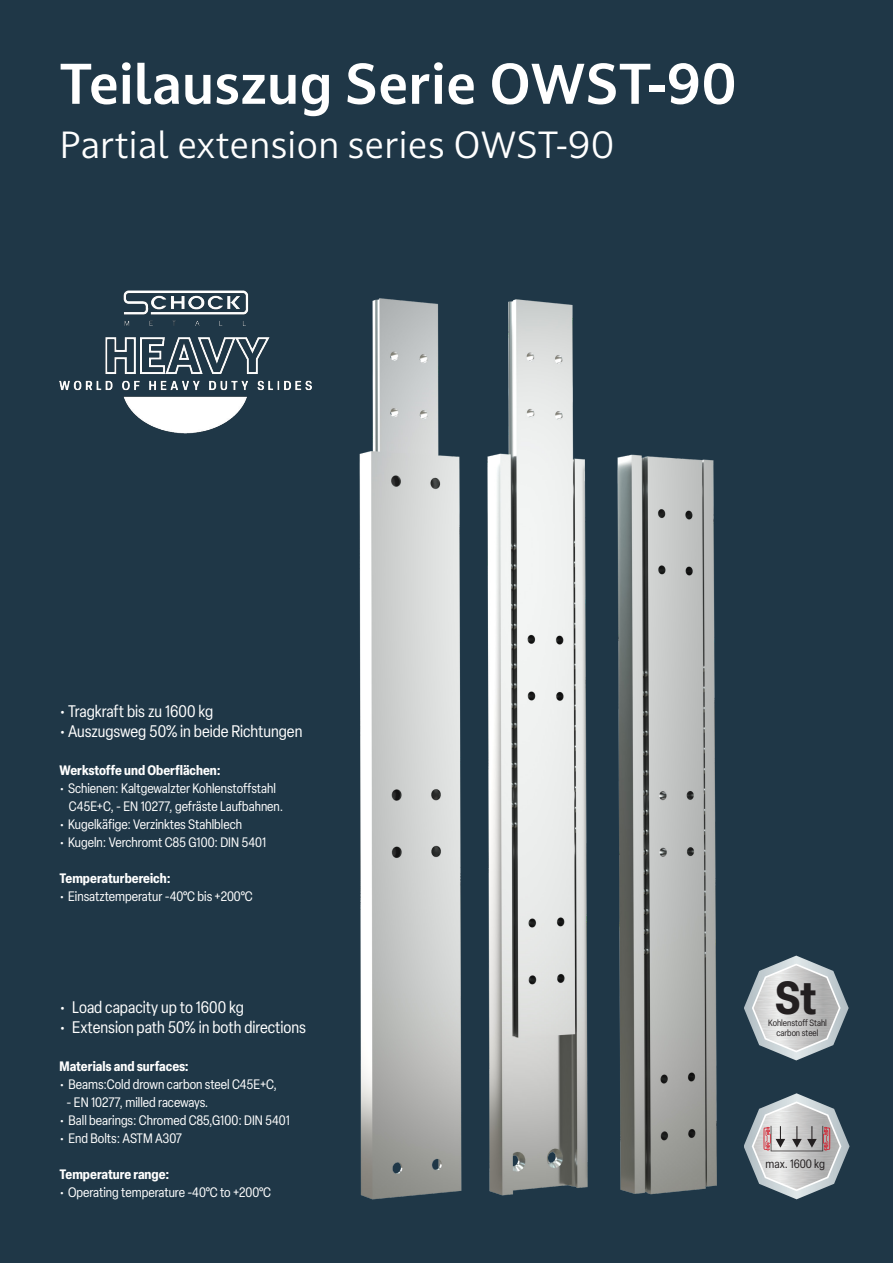
<style>
.page{position:relative;width:893px;height:1263px;background:#1f3747}
.page>*{position:absolute;margin:0;border:0;box-sizing:border-box;transform-origin:0 0}
.t1{font:700 54px "Darkmode Darkmode On";color:#fff}
.t2{font:700 condensed 45.6px "Elza";color:#231f20}
.t3{font:36px "Darkmode Darkmode On";color:#fff}
.t4{font:condensed 16.5px "Elza";color:#fff}
.t5{font:condensed 13.5px "Elza";color:#fff}
.t6{font:700 condensed 13.5px "Elza";color:#fff}
.t7{font:condensed 12px "Elza";color:#231f20}
.t8{font:condensed 9px/9.4px "Elza";color:#231f20;text-align:center}
</style>
<div class="page">
<img style="left:359px;top:298px;width:358px;height:902px">
<svg style="left:744px;top:1093px;width:106px;height:106px"></svg>
<svg style="left:744px;top:955px;width:105px;height:105px"></svg>
<img style="left:59px;top:291px;width:252px;height:142px">
<p class="t1" style="left:60px;top:47px;width:678px">Teilauszug Serie OWST-90</p>
<p class="t3" style="left:60px;top:120px;width:556px">Partial extension series OWST-90</p>
<p class="t4" style="left:60px;top:701px;width:155px">• Tragkraft bis zu 1600 kg</p>
<p class="t4" style="left:60px;top:720px;width:244px">•Auszugsweg 50% in beide Richtungen</p>
<p class="t6" style="left:60px;top:761px;width:163px">Werkstoffe und Oberflächen:</p>
<p class="t5" style="left:60px;top:779px;width:218px">• Schienen: Kaltgewalzter Kohlenstoffstahl</p>
<p class="t5" style="left:69px;top:797px;width:216px">C45E+C, - EN 10277, gefräste Laufbahnen.</p>
<p class="t5" style="left:60px;top:815px;width:184px">• Kugelkäfige: Verzinktes Stahlblech</p>
<p class="t5" style="left:60px;top:833px;width:208px">• Kugeln: Verchromt C85 G100: DIN 5401</p>
<p class="t6" style="left:60px;top:869px;width:113px">Temperaturbereich:</p>
<p class="t5" style="left:60px;top:887px;width:195px">• Einsatztemperatur -40°C bis +200°C</p>
<p class="t4" style="left:60px;top:996px;width:186px">• Load capacity up to 1600 kg</p>
<p class="t4" style="left:60px;top:1016px;width:248px">• Extension path 50% in both directions</p>
<p class="t6" style="left:60px;top:1056px;width:131px">Materials and surfaces:</p>
<p class="t5" style="left:60px;top:1075px;width:219px">• Beams:Cold drown carbon steel C45E+C,</p>
<p class="t5" style="left:67px;top:1093px;width:143px">- EN 10277, milled raceways.</p>
<p class="t5" style="left:60px;top:1111px;width:232px">• Ball bearings: Chromed C85,G100: DIN 5401</p>
<p class="t5" style="left:60px;top:1129px;width:124px">• End Bolts: ASTM A307</p>
<p class="t6" style="left:60px;top:1164px;width:111px">Temperature range:</p>
<p class="t5" style="left:60px;top:1183px;width:213px">• Operating temperature -40°C to +200°C</p>
<p class="t2" style="left:775px;top:972px;width:43px">St</p>
<p class="t8" style="left:768px;top:1018px;width:60px">Kohlenstoff Stahl carbon steel</p>
<p class="t7" style="left:766px;top:1156px;width:61px">max. 1600 kg</p>
</div>
